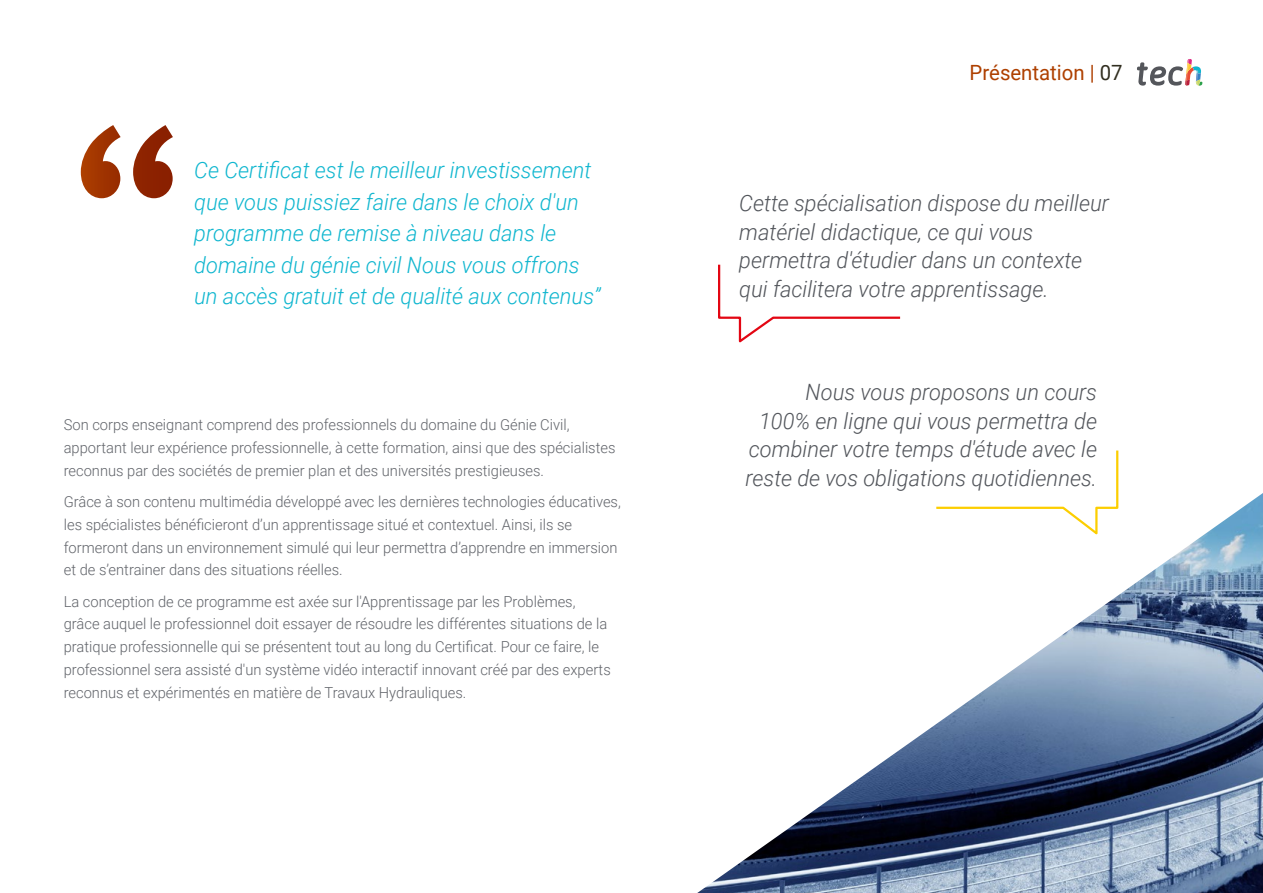
<style>
.page{position:relative;width:1263px;height:893px;background:#fff}
.page>*{position:absolute;margin:0;border:0;box-sizing:border-box;transform-origin:0 0}
.t1{font:italic 300 22.5px/28.5px "Roboto";color:#52555b;text-align:right}
.t2{font:italic 300 22.5px/31.5px "Roboto";color:#0fb6cf}
.t3{font:21px "Roboto";color:#ae4000}
.t4{font:300 15.15px/22.8px "Roboto";color:#61646a}
.s1{color:#312e20}
</style>
<div class="page">
<svg style="left:81px;top:125px;width:92px;height:73px"></svg>
<img style="left:697px;top:493px;width:566px;height:400px">
<svg style="left:1137px;top:59px;width:65px;height:27px"></svg>
<svg style="left:934px;top:450px;width:185px;height:88px"></svg>
<svg style="left:718px;top:264px;width:183px;height:79px"></svg>
<h1 class="t2" style="left:194px;top:154px;width:408px">Ce Certificat est le meilleur investissement que vous puissiez faire dans le choix d'un programme de remise à niveau dans le domaine du génie civil Nous vous offrons un accès gratuit et de qualité aux contenus”</h1>
<p class="t4" style="left:64px;top:413px;width:553px">Son corps enseignant comprend des professionnels du domaine du Génie Civil, apportant leur expérience professionnelle, à cette formation, ainsi que des spécialistes reconnus par des sociétés de premier plan et des universités prestigieuses.</p>
<p class="t4" style="left:64px;top:490px;width:559px">Grâce à son contenu multimédia développé avec les dernières technologies éducatives, les spécialistes bénéficieront d’un apprentissage situé et contextuel. Ainsi, ils se formeront dans un environnement simulé qui leur permettra d’apprendre en immersion et de s’entrainer dans des situations réelles.</p>
<p class="t4" style="left:64px;top:589px;width:548px">La conception de ce programme est axée sur l'Apprentissage par les Problèmes, grâce auquel le professionnel doit essayer de résoudre les différentes situations de la pratique professionnelle qui se présentent tout au long du Certificat. Pour ce faire, le professionnel sera assisté d'un système vidéo interactif innovant créé par des experts reconnus et expérimentés en matière de Travaux Hydrauliques.</p>
<h2 class="t3" style="left:970px;top:57px;width:155px">Présentation | <span class="s1">07</span></h2>
<h1 class="t1" style="left:739px;top:188px;width:371px;text-align:left">Cette spécialisation dispose du meilleur matériel didactique, ce qui vous permettra d'étudier dans un contexte qui facilitera votre apprentissage.</h1>
<h1 class="t1" style="left:745px;top:377px;width:353px">Nous vous proposons un cours<br>100% en ligne qui vous permettra de combiner votre temps d'étude avec le reste de vos obligations quotidiennes.</h1>
</div>
